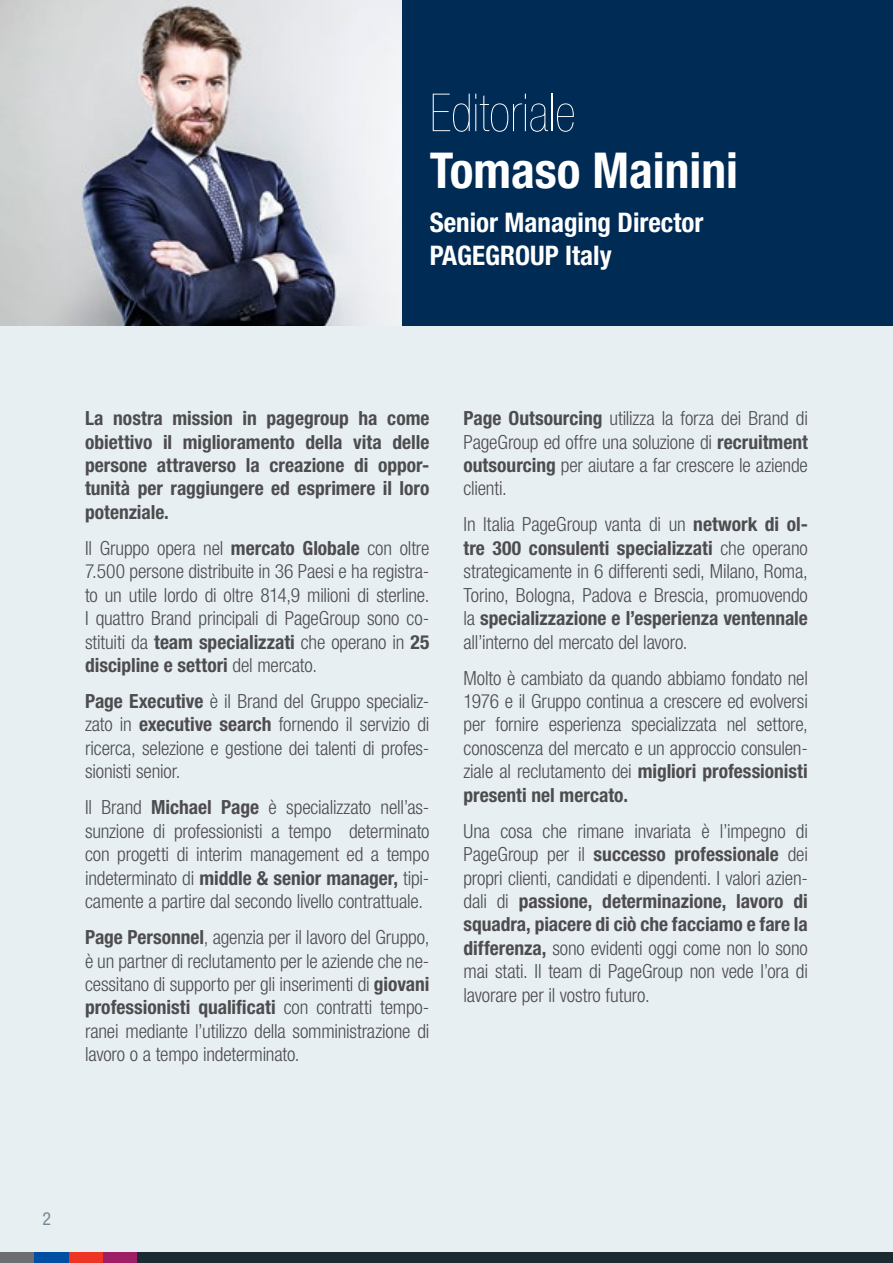
<style>
.page{position:relative;width:893px;height:1263px;background:#e8eff3}
.page>*{position:absolute;margin:0;border:0;box-sizing:border-box;transform-origin:0 0}
.t1{font:200 condensed 52.5px "Helvetica Neue LT Std";color:#fff}
.t2{font:700 condensed 49.5px "Helvetica Neue LT Std";color:#fff}
.t3{font:700 condensed 27px/33px "Helvetica Neue LT Std";color:#fff}
.t4{font:300 condensed 19.5px/23.4px "Helvetica Neue LT Std";letter-spacing:-.01em;color:#4d4d4f;text-align:justify}
.t5{font:700 condensed 19.5px/23.4px "Helvetica Neue LT Std";color:#4d4d4f;text-align:justify}
.t6{font:condensed 18px "Helvetica Neue LT Std";color:#748a96}
.s1{font-weight:700}
</style>
<div class="page">
<div style="left:0;top:1252px;width:893px;height:11px;background:#1c2a31"></div>
<div style="left:102px;top:1252px;width:34px;height:11px;background:#9e1f63"></div>
<div style="left:68px;top:1252px;width:34px;height:11px;background:#ee3524"></div>
<div style="left:0;top:1252px;width:34px;height:11px;background:#6d6e71"></div>
<div style="left:34px;top:1252px;width:34px;height:11px;background:#004fa3"></div>
<div style="left:402px;top:0;width:491px;height:325px;background:#002b54"></div>
<img style="left:0;top:0;width:402px;height:325px">
<h1 class="t1" style="left:430px;top:84px;width:147px">Editoriale</h1>
<h2 class="t2" style="left:430px;top:141px;width:310px">Tomaso Mainini</h2>
<h3 class="t3" style="left:430px;top:205px;width:275px">Senior Managing Director<br>PAGEGROUP Italy</h3>
<p class="t5" style="left:85px;top:406px;width:346px">La nostra mission in pagegroup ha come obiettivo il miglioramento della vita delle persone attraverso la creazione di oppor&shy;tunità per raggiungere ed esprimere il loro potenziale.</p>
<p class="t4" style="left:85px;top:536px;width:346px">Il Gruppo opera nel <span class="s1">mercato Globale</span> con oltre 7.500 persone distribuite in 36 Paesi e ha registra&shy;to un utile lordo di oltre 814,9 milioni di sterline.<br>I quattro Brand principali di PageGroup sono co&shy;stituiti da <span class="s1">team specializzati</span> che operano in <span class="s1">25 discipline e settori</span> del mercato.</p>
<p class="t4" style="left:85px;top:689px;width:346px"><span class="s1">Page Executive</span> è il Brand del Gruppo specializ&shy;zato in <span class="s1">executive search</span> fornendo il servizio di ricerca, selezione e gestione dei talenti di profes&shy;sionisti senior.</p>
<p class="t4" style="left:85px;top:796px;width:346px">Il Brand <span class="s1">Michael Page</span> è specializzato nell’as&shy;sunzione di professionisti a tempo determinato con progetti di interim management ed a tempo indeterminato di <span class="s1">middle &amp; senior manager,</span> tipi&shy;camente a partire dal secondo livello contrattuale.</p>
<p class="t4" style="left:85px;top:925px;width:346px"><span class="s1">Page Personnel</span>, agenzia per il lavoro del Gruppo, è un partner di reclutamento per le aziende che ne&shy;cessitano di supporto per gli inserimenti di <span class="s1">giovani professionisti qualificati</span> con contratti tempo&shy;ranei mediante l’utilizzo della somministrazione di lavoro o a tempo indeterminato.</p>
<p class="t4" style="left:463px;top:406px;width:346px"><span class="s1">Page Outsourcing</span> utilizza la forza dei Brand di PageGroup ed offre una soluzione di <span class="s1">recruitment outsourcing</span> per aiutare a far crescere le aziende clienti.</p>
<p class="t4" style="left:463px;top:513px;width:346px">In Italia PageGroup vanta di un <span class="s1">network di ol&shy;tre 300 consulenti specializzati</span> che operano strategicamente in 6 differenti sedi, Milano, Roma, Torino, Bologna, Padova e Brescia, promuovendo la <span class="s1">specializzazione e l’esperienza ventennale </span>all’interno del mercato del lavoro.</p>
<p class="t4" style="left:463px;top:666px;width:346px">Molto è cambiato da quando abbiamo fondato nel 1976 e il Gruppo continua a crescere ed evolversi per fornire esperienza specializzata nel settore, conoscenza del mercato e un approccio consulen&shy;ziale al reclutamento dei <span class="s1">migliori professionisti presenti nel mercato.</span></p>
<p class="t4" style="left:463px;top:819px;width:346px">Una cosa che rimane invariata è l’impegno di PageGroup per il <span class="s1">successo professionale</span> dei propri clienti, candidati e dipendenti. I valori azien&shy;dali di <span class="s1">passione, determinazione, lavoro di squadra, piacere di ciò che facciamo e fare la differenza,</span> sono evidenti oggi come non lo sono mai stati. Il team di PageGroup non vede l’ora di lavorare per il vostro futuro.</p>
<p class="t6" style="left:43px;top:1208px;width:10px">2</p>
</div>
